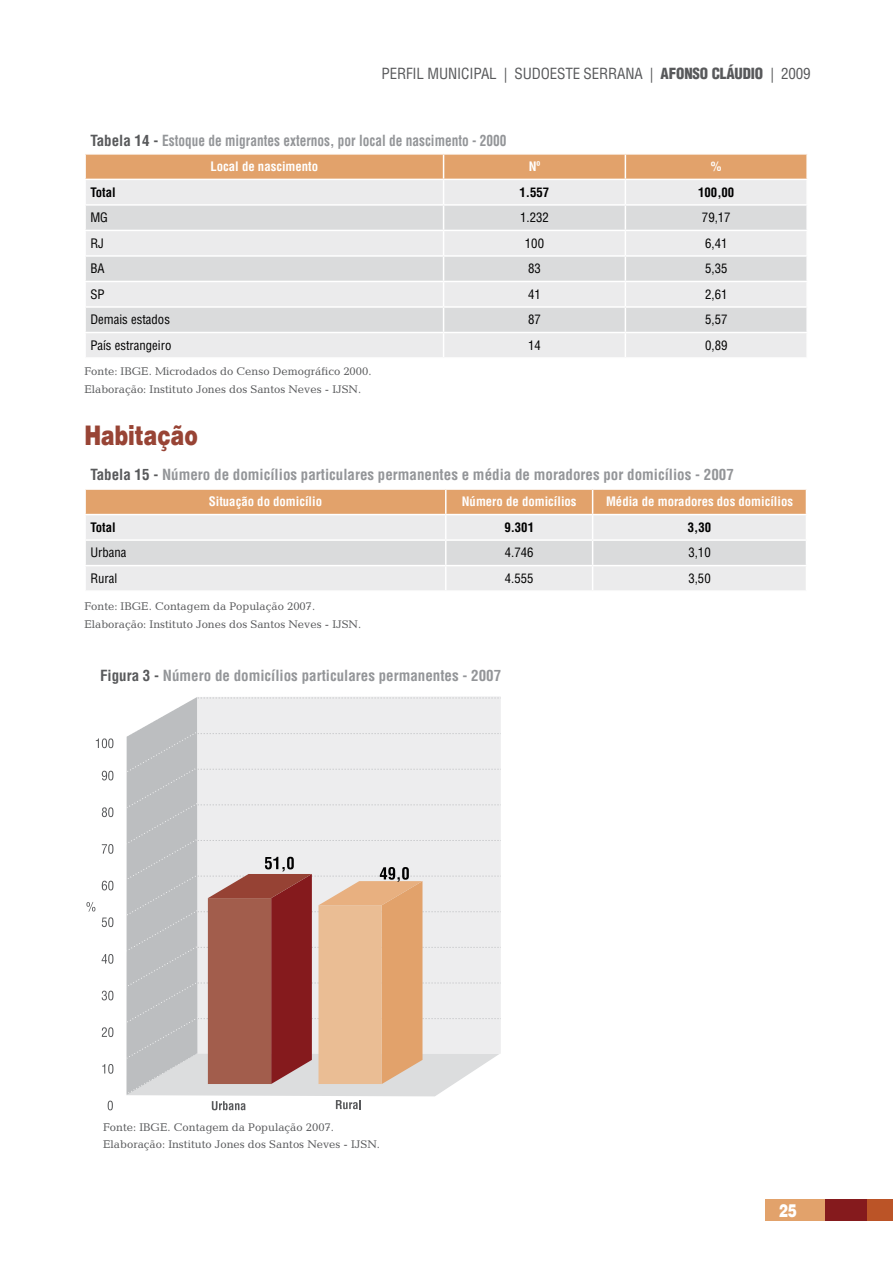
<style>
.page{position:relative;width:893px;height:1276px;background:#fff}
.page>*{position:absolute;margin:0;border:0;box-sizing:border-box;transform-origin:0 0}
.t1{font:900 27px "Helvetica LT Std";color:#984435;scale:.75 1}
.t2{font:900 18px "Helvetica LT Std";color:#fff;scale:.75 1}
.t3{font:700 condensed 15px "Helvetica LT Std";color:#939598}
.t4{font:700 condensed 15px "Helvetica LT Std";color:#939598;scale:.89 1}
.t5{font:condensed 15px "Helvetica LT Std";letter-spacing:-.01em;color:#58595b}
.t6{font:900 condensed 15px "Helvetica LT Std";letter-spacing:-.01em;color:#58595b}
.t7{font:condensed 12.75px "Helvetica LT Std";color:#000}
.t8{font:700 condensed 12.75px "Helvetica LT Std";color:#fff}
.t9{font:700 condensed 12.75px "Helvetica LT Std";color:#000}
.t10{font:11.25px/17.7px "Candida Std";color:#58595b}
.s1{font-weight:400}
.s2{color:#58595b}
</style>
<div class="page">
<div style="left:766px;top:1199px;width:59px;height:21px;background:#e2a26b"></div>
<div style="left:825px;top:1199px;width:42px;height:21px;background:#851a1d"></div>
<div style="left:867px;top:1199px;width:26px;height:21px;background:#bb5427"></div>
<svg style="left:85px;top:154px;width:722px;height:203px;background:#e5ddd8"></svg>
<hr style="left:806px;top:333px;width:2px;height:24px;background:#fff">
<svg style="left:85px;top:489px;width:722px;height:101px;background:#e6d7ca"></svg>
<svg style="left:102px;top:770px;width:11px;height:10px"></svg>
<svg style="left:102px;top:807px;width:11px;height:10px"></svg>
<svg style="left:102px;top:844px;width:11px;height:10px"></svg>
<svg style="left:102px;top:880px;width:11px;height:10px"></svg>
<svg style="left:102px;top:917px;width:11px;height:10px"></svg>
<svg style="left:102px;top:954px;width:11px;height:9px"></svg>
<svg style="left:102px;top:990px;width:11px;height:10px"></svg>
<svg style="left:102px;top:1027px;width:11px;height:10px"></svg>
<svg style="left:102px;top:1064px;width:11px;height:9px"></svg>
<svg style="left:108px;top:1100px;width:5px;height:10px"></svg>
<svg style="left:86px;top:902px;width:9px;height:9px"></svg>
<svg style="left:126px;top:697px;width:374px;height:413px;background:#d7c6bf"></svg>
<svg style="left:96px;top:738px;width:17px;height:10px"></svg>
<h3 class="t5" style="left:382px;top:64px;width:143px">PERFIL MUNICIPAL | sudoeste</h3>
<h3 class="t5" style="left:584px;top:64px;width:10px">serrana</h3>
<h3 class="t6" style="left:650px;top:64px;width:162px"><span class="s1">|</span> AFONSO CLÁUDIO <span class="s1">| 2009</span></h3>
<h3 class="t4" style="left:90px;top:132px;width:469px"><span class="s2">Tabela 14 -</span> Estoque de migrantes externos, por local de nascimento - 2000</h3>
<p class="t8" style="left:210px;top:159px;width:109px">Local de nascimento</p>
<p class="t8" style="left:529px;top:159px;width:13px">Nº</p>
<p class="t8" style="left:711px;top:159px;width:12px">%</p>
<p class="t9" style="left:90px;top:184px;width:27px">Total</p>
<p class="t9" style="left:520px;top:184px;width:31px">1.557</p>
<p class="t9" style="left:698px;top:184px;width:38px">100,00</p>
<p class="t7" style="left:90px;top:210px;width:19px">MG</p>
<p class="t7" style="left:520px;top:210px;width:30px">1.232</p>
<p class="t7" style="left:702px;top:210px;width:30px">79,17</p>
<p class="t7" style="left:90px;top:235px;width:14px">RJ</p>
<p class="t7" style="left:525px;top:235px;width:21px">100</p>
<p class="t7" style="left:705px;top:235px;width:24px">6,41</p>
<p class="t7" style="left:90px;top:261px;width:16px">BA</p>
<p class="t7" style="left:528px;top:261px;width:14px">83</p>
<p class="t7" style="left:705px;top:261px;width:24px">5,35</p>
<p class="t7" style="left:90px;top:286px;width:16px">SP</p>
<p class="t7" style="left:528px;top:286px;width:14px">41</p>
<p class="t7" style="left:705px;top:286px;width:24px">2,61</p>
<p class="t7" style="left:90px;top:312px;width:81px">Demais estados</p>
<p class="t7" style="left:528px;top:312px;width:14px">87</p>
<p class="t7" style="left:705px;top:312px;width:24px">5,57</p>
<p class="t7" style="left:90px;top:337px;width:83px">País estrangeiro</p>
<p class="t7" style="left:528px;top:337px;width:14px">14</p>
<p class="t7" style="left:705px;top:337px;width:24px">0,89</p>
<p class="t10" style="left:84px;top:362px;width:289px">Fonte: IBGE. Microdados do Censo Demográfico 2000.<br>Elaboração: Instituto Jones dos Santos Neves - IJSN.</p>
<h1 class="t1" style="left:84px;top:418px;width:153px">Habitação</h1>
<h3 class="t3" style="left:90px;top:465px;width:645px"><span class="s2">Tabela 15 -</span> Número de domicílios particulares permanentes e média de moradores por domicílios - 2007</h3>
<p class="t8" style="left:209px;top:494px;width:115px">Situação do domicílio</p>
<p class="t8" style="left:462px;top:494px;width:116px">Número de domicílios</p>
<p class="t8" style="left:606px;top:494px;width:188px">Média de moradores dos domicílios</p>
<p class="t9" style="left:90px;top:519px;width:27px">Total</p>
<p class="t9" style="left:504px;top:519px;width:31px">9.301</p>
<p class="t9" style="left:688px;top:519px;width:25px">3,30</p>
<p class="t7" style="left:90px;top:545px;width:38px">Urbana</p>
<p class="t7" style="left:505px;top:545px;width:30px">4.746</p>
<p class="t7" style="left:688px;top:545px;width:24px">3,10</p>
<p class="t7" style="left:90px;top:570px;width:28px">Rural</p>
<p class="t7" style="left:505px;top:570px;width:30px">4.555</p>
<p class="t7" style="left:688px;top:570px;width:24px">3,50</p>
<p class="t10" style="left:84px;top:597px;width:278px">Fonte: IBGE. Contagem da População 2007.<br>Elaboração: Instituto Jones dos Santos Neves - IJSN.</p>
<h3 class="t3" style="left:100px;top:666px;width:403px"><span class="s2">Figura 3 -</span> Número de domicílios particulares permanentes - 2007</h3>
<p class="t10" style="left:103px;top:1118px;width:278px">Fonte: IBGE. Contagem da População 2007.<br>Elaboração: Instituto Jones dos Santos Neves - IJSN.</p>
<h2 class="t2" style="left:779px;top:1199px;width:26px">25</h2>
</div>
